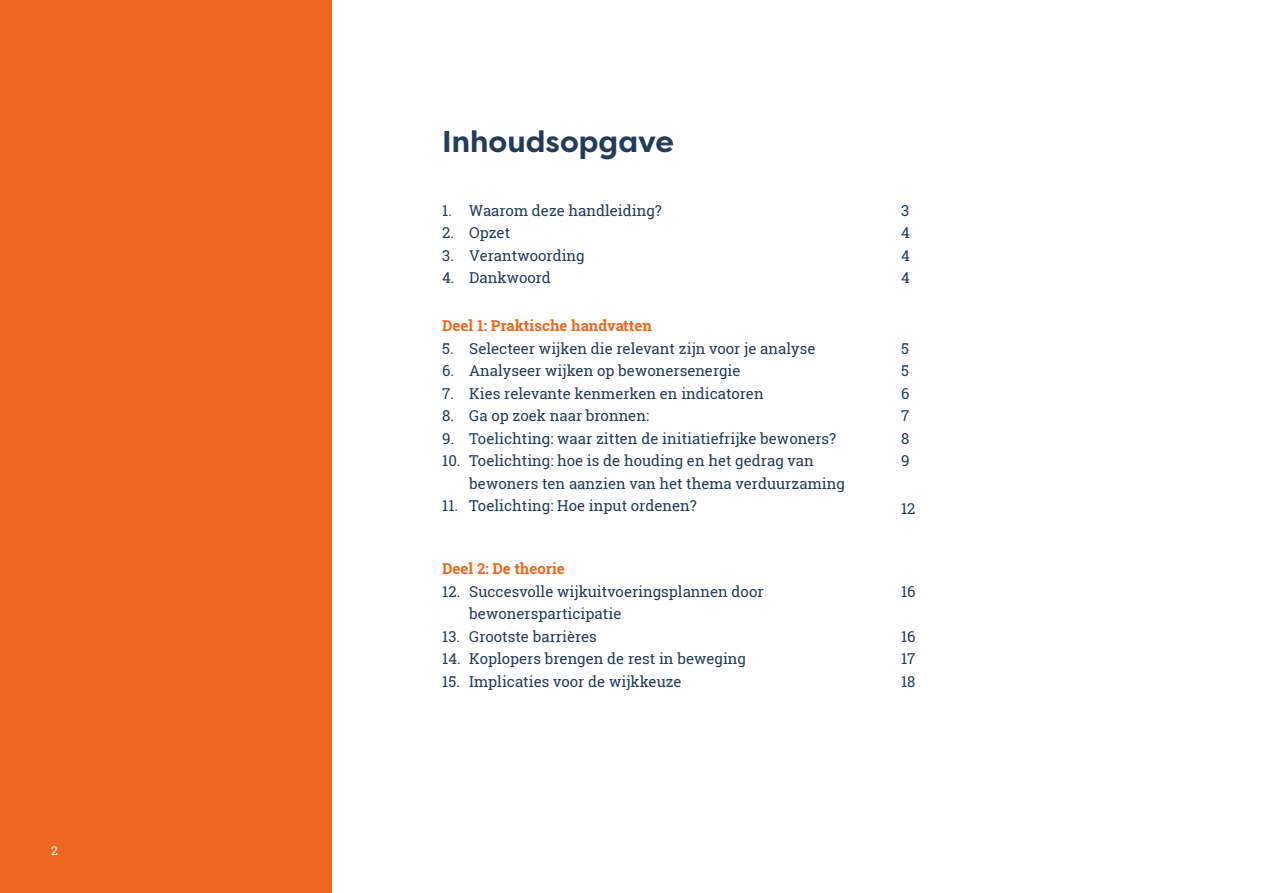
<style>
.page{position:relative;width:1263px;height:893px;background:#fff}
.page>*{position:absolute;margin:0;border:0;box-sizing:border-box;transform-origin:0 0}
.t1{font:700 30px "Filson Pro";color:#223d5a}
.t2{font:15px/22.5px "Roboto Slab";color:#223d5a;text-align:justify}
.t3{font:700 15px "Roboto Slab";color:#ec671d}
.t4{font:12px "Roboto Slab";color:#fff}
</style>
<div class="page">
<div style="left:0;top:0;width:332px;height:893px;background:#ec671d"></div>
<p class="t4" style="left:51px;top:842px;width:8px">2</p>
<h1 class="t1" style="left:442px;top:123px;width:233px">Inhoudsopgave</h1>
<p class="t2" style="left:442px;top:199px;width:221px">1. Waarom deze handleiding?</p>
<p class="t2" style="left:442px;top:221px;width:69px">2. Opzet</p>
<p class="t2" style="left:442px;top:244px;width:144px">3. Verantwoording</p>
<p class="t2" style="left:442px;top:266px;width:110px">4. Dankwoord</p>
<p class="t3" style="left:442px;top:315px;width:211px">Deel 1: Praktische handvatten</p>
<p class="t2" style="left:442px;top:337px;width:375px">5. Selecteer wijken die relevant zijn voor je analyse</p>
<p class="t2" style="left:442px;top:359px;width:300px">6. Analyseer wijken op bewonersenergie</p>
<p class="t2" style="left:442px;top:382px;width:323px">7. Kies relevante kenmerken en indicatoren</p>
<p class="t2" style="left:442px;top:404px;width:208px">8. Ga op zoek naar bronnen:</p>
<p class="t2" style="left:442px;top:427px;width:395px">9. Toelichting: waar zitten de initiatiefrijke bewoners?</p>
<p class="t2" style="left:469px;top:449px;width:377px;text-indent:-27px">10. Toelichting: hoe is de houding en het gedrag van bewoners ten aanzien van het thema verduurzaming</p>
<p class="t2" style="left:442px;top:494px;width:256px">11. Toelichting: Hoe input ordenen?</p>
<p class="t3" style="left:442px;top:558px;width:124px">Deel 2: De theorie</p>
<p class="t2" style="left:469px;top:580px;width:296px;text-indent:-27px">12. Succesvolle wijkuitvoeringsplannen door bewonersparticipatie</p>
<p class="t2" style="left:442px;top:625px;width:156px">13. Grootste barrières</p>
<p class="t2" style="left:442px;top:647px;width:305px">14. Koplopers brengen de rest in beweging</p>
<p class="t2" style="left:442px;top:670px;width:241px">15. Implicaties voor de wijkkeuze</p>
<p class="t2" style="left:901px;top:199px;width:10px">3<br>4<br>4<br>4</p>
<p class="t2" style="left:901px;top:337px;width:10px">5<br>5<br>6<br>7<br>8<br>9</p>
<p class="t2" style="left:901px;top:497px;width:16px">12</p>
<p class="t2" style="left:901px;top:580px;width:16px">16</p>
<p class="t2" style="left:901px;top:625px;width:16px">16<br>17<br>18</p>
</div>
